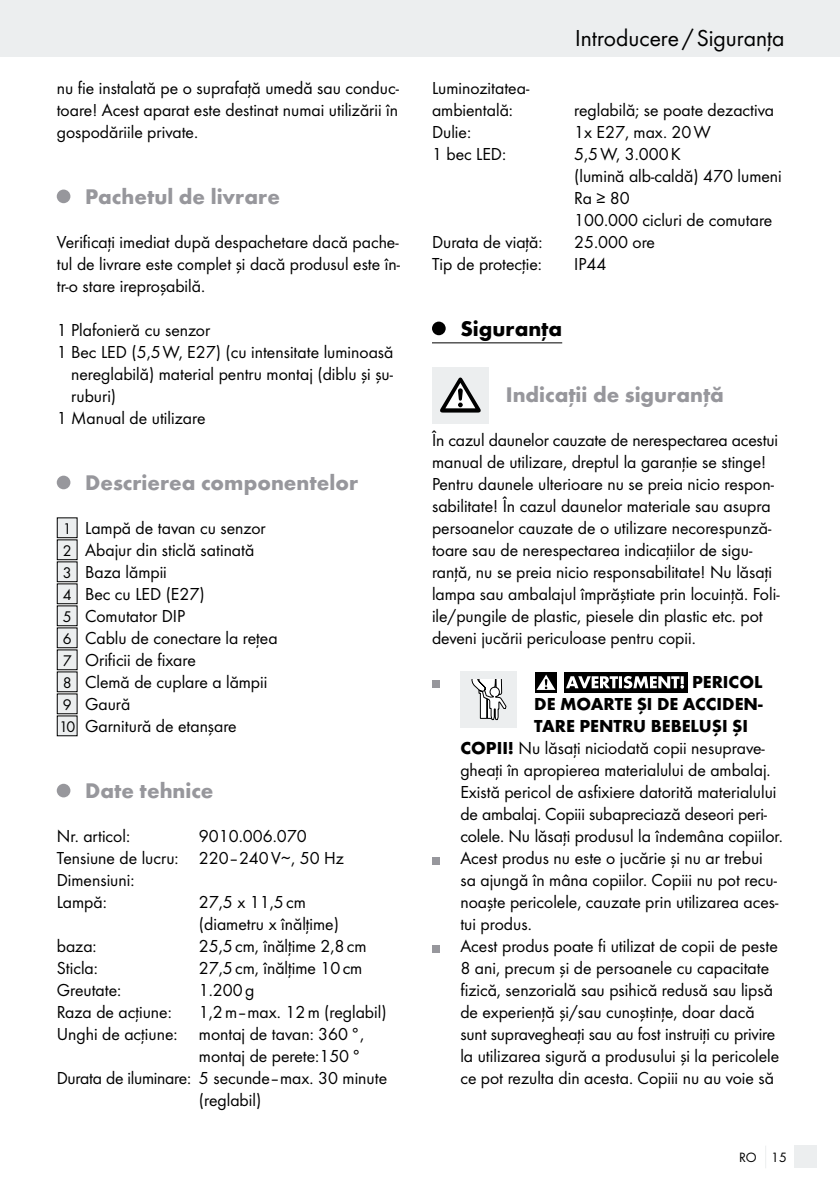
<style>
.page{position:relative;width:840px;height:1191px;background:#fff}
.page>*{position:absolute;margin:0;border:0;box-sizing:border-box;transform-origin:0 0}
.t1{font:24px "Futura Boo";color:#000}
.t2{font:700 22px "Futura";color:#97979c}
.t3{font:700 22px "Futura";color:#000}
.t4{font:18px/22px "Futura Boo";color:#000}
.t5{font:700 18px/22px "Futura";color:#000;text-align:justify}
.t6{font:14px "Futura Boo";color:#000}
.s1{font-size:16px}
.s2{font-family:"Futura";font-weight:700}
</style>
<div class="page">
<div style="left:0;top:0;width:839px;height:57px;background:#eceeef"></div>
<div style="left:794px;top:1145px;width:22px;height:23px;background:#eceeef"></div>
<div style="left:57px;top:189px;width:13px;height:14px;background:#97979c;border-radius:50%"></div>
<div style="left:57px;top:475px;width:13px;height:14px;background:#97979c;border-radius:50%"></div>
<div style="left:57px;top:518px;width:20px;height:20px;background:#eceeef"></div>
<div style="left:57px;top:517px;width:21px;height:21px;border:1px solid #000"></div>
<div style="left:57px;top:540px;width:20px;height:20px;background:#eceeef"></div>
<div style="left:57px;top:539px;width:21px;height:21px;border:1px solid #000"></div>
<div style="left:57px;top:562px;width:20px;height:20px;background:#eceeef"></div>
<div style="left:57px;top:561px;width:21px;height:21px;border:1px solid #000"></div>
<div style="left:57px;top:584px;width:20px;height:20px;background:#eceeef"></div>
<div style="left:57px;top:583px;width:21px;height:21px;border:1px solid #000"></div>
<div style="left:57px;top:606px;width:20px;height:20px;background:#eceeef"></div>
<div style="left:57px;top:605px;width:21px;height:21px;border:1px solid #000"></div>
<div style="left:57px;top:628px;width:20px;height:20px;background:#eceeef"></div>
<div style="left:57px;top:627px;width:21px;height:21px;border:1px solid #000"></div>
<div style="left:57px;top:650px;width:20px;height:20px;background:#eceeef"></div>
<div style="left:57px;top:649px;width:21px;height:21px;border:1px solid #000"></div>
<div style="left:57px;top:672px;width:20px;height:20px;background:#eceeef"></div>
<div style="left:57px;top:694px;width:20px;height:20px;background:#eceeef"></div>
<div style="left:57px;top:716px;width:20px;height:20px;background:#eceeef"></div>
<div style="left:57px;top:783px;width:13px;height:14px;background:#97979c;border-radius:50%"></div>
<hr style="left:432px;top:342px;width:130px;height:1px;background:#000">
<div style="left:432px;top:321px;width:13px;height:14px;background:#000;border-radius:50%"></div>
<div style="left:432px;top:367px;width:56px;height:56px;background:#eceeef"></div>
<svg style="left:440px;top:377px;width:40px;height:35px"></svg>
<div style="left:432px;top:680px;width:7px;height:8px;background:#97979c"></div>
<div style="left:460px;top:671px;width:57px;height:57px;background:#eceeef"></div>
<svg style="left:471px;top:679px;width:35px;height:41px"></svg>
<div style="left:563px;top:672px;width:124px;height:20px;background:#000"></div>
<div style="left:535px;top:672px;width:21px;height:20px;background:#000"></div>
<svg style="left:536px;top:674px;width:19px;height:16px"></svg>
<svg style="left:566px;top:676px;width:117px;height:12px"></svg>
<div style="left:432px;top:856px;width:7px;height:8px;background:#97979c"></div>
<div style="left:432px;top:944px;width:7px;height:8px;background:#97979c"></div>
<p class="t4" style="left:57px;top:77px;width:343px;text-align:justify">nu fie instalată pe o suprafaţă umedă sau conduc&shy;toare! Acest aparat este destinat numai utilizării în gospodăriile private.</p>
<p class="t2" style="left:85px;top:183px;width:196px">Pachetul de livrare</p>
<p class="t4" style="left:57px;top:231px;width:344px;text-align:justify">Verificaţi imediat după despachetare dacă pache&shy;tul de livrare este complet şi dacă produsul este în&shy;tr-o stare ireproşabilă.</p>
<p class="t4" style="left:57px;top:319px;width:155px">1 Plafonieră cu senzor</p>
<p class="t4" style="left:57px;top:341px;width:338px">1 Bec LED (5,5W, E27) (cu intensitate luminoasă</p>
<p class="t4" style="left:71px;top:363px;width:323px">nereglabilă) material pentru montaj (diblu şi şu-</p>
<p class="t4" style="left:71px;top:385px;width:47px">ruburi)</p>
<p class="t4" style="left:57px;top:407px;width:150px">1 Manual de utilizare</p>
<p class="t2" style="left:85px;top:469px;width:274px">Descrierea componentelor</p>
<p class="t4" style="left:59px;top:517px;width:220px"><span class="s1">1</span> Lampă de tavan cu senzor<br><span class="s1">2</span> Abajur din sticlă satinată<br><span class="s1">3</span> Baza lămpii<br><span class="s1">4</span> Bec cu LED (E27)<br><span class="s1">5</span> Comutator DIP<br><span class="s1">6</span> Cablu de conectare la reţea<br><span class="s1">7</span> Orificii de fixare<br><span class="s1">8</span> Clemă de cuplare a lămpii<br><span class="s1">9</span> Gaură<br><span class="s1">10</span> Garnitură de etanşare</p>
<p class="t2" style="left:85px;top:777px;width:130px">Date tehnice</p>
<p class="t4" style="left:57px;top:825px;width:75px">Nr. articol:</p>
<p class="t4" style="left:57px;top:825px;width:288px;text-indent:142px">9010.006.070<br>Tensiune de lucru: 220–240V∼, 50 Hz<br>Dimensiuni:<br>Lampă:</p>
<p class="t4" style="left:199px;top:891px;width:141px">27,5 x 11,5cm (diametru x înălţime)</p>
<p class="t4" style="left:57px;top:935px;width:41px">baza:</p>
<p class="t4" style="left:199px;top:935px;width:169px">25,5cm, înălţime 2,8cm</p>
<p class="t4" style="left:57px;top:957px;width:43px">Sticla:</p>
<p class="t4" style="left:199px;top:957px;width:165px">27,5cm, înălţime 10cm</p>
<p class="t4" style="left:57px;top:979px;width:66px">Greutate:</p>
<p class="t4" style="left:199px;top:979px;width:57px">1.200g</p>
<p class="t4" style="left:57px;top:1001px;width:116px">Raza de acţiune:</p>
<p class="t4" style="left:199px;top:1001px;width:189px">1,2m–max. 12m (reglabil)</p>
<p class="t4" style="left:57px;top:1023px;width:309px">Unghi de acţiune: montaj de tavan: 360°,</p>
<p class="t4" style="left:199px;top:1045px;width:164px">montaj de perete:150°</p>
<p class="t4" style="left:57px;top:1067px;width:332px">Durata de iluminare: 5 secunde–max. 30 minute</p>
<p class="t4" style="left:199px;top:1089px;width:64px">(reglabil)</p>
<p class="t4" style="left:432px;top:77px;width:99px">Luminozitatea&shy;ambientală:</p>
<h1 class="t1" style="left:575px;top:24px;width:210px">Introducere /Siguranţa</h1>
<p class="t4" style="left:574px;top:99px;width:201px">reglabilă; se poate dezactiva</p>
<p class="t4" style="left:432px;top:121px;width:41px">Dulie:</p>
<p class="t4" style="left:574px;top:121px;width:138px">1x E27, max. 20W</p>
<p class="t4" style="left:432px;top:143px;width:76px">1 bec LED:</p>
<p class="t4" style="left:574px;top:143px;width:209px">5,5W, 3.000K<br>(lumină alb-caldă) 470 lumeni<br>Ra ≥ 80<br>100.000 cicluri de comutare</p>
<p class="t4" style="left:432px;top:231px;width:112px">Durata de viaţă:</p>
<p class="t4" style="left:574px;top:231px;width:82px">25.000 ore</p>
<p class="t4" style="left:432px;top:253px;width:111px">Tip de protecţie:</p>
<p class="t4" style="left:574px;top:253px;width:34px">IP44</p>
<p class="t3" style="left:460px;top:315px;width:103px">Siguranţa</p>
<p class="t2" style="left:505px;top:381px;width:219px">Indicaţii de siguranţă</p>
<p class="t4" style="left:432px;top:429px;width:349px">În cazul daunelor cauzate de nerespectarea acestui manual de utilizare, dreptul la garanţie se stinge!<br>Pentru daunele ulterioare nu se preia nicio respon&shy;sabilitate! În cazul daunelor materiale sau asupra persoanelor cauzate de o utilizare necorespunză&shy;toare sau de nerespectarea indicaţiilor de sigu&shy;ranţă, nu se preia nicio responsabilitate! Nu lăsaţi lampa sau ambalajul împrăştiate prin locuinţă. Foli&shy;ile/pungile de plastic, piesele din plastic etc. pot deveni jucării periculoase pentru copii.</p>
<p class="t5" style="left:534px;top:671px;width:230px;text-indent:158px">PERICOL DE MOARTE ŞI DE ACCIDEN-TARE PENTRU BEBELUŞI ŞI</p>
<p class="t4" style="left:460px;top:737px;width:324px"><span class="s2">COPII!</span> Nu lăsaţi niciodată copii nesuprave&shy;gheaţi în apropierea materialului de ambalaj.<br>Există pericol de asfixiere datorită materialului de ambalaj. Copiii subapreciază deseori peri&shy;colele. Nu lăsaţi produsul la îndemâna copiilor.<br>Acest produs nu este o jucărie și nu ar trebui<br>sa ajungă în mâna copiilor. Copiii nu pot recu&shy;noaşte pericolele, cauzate prin utilizarea aces&shy;tui produs.<br>Acest produs poate fi utilizat de copii de peste 8 ani, precum şi de persoanele cu capacitate fizică, senzorială sau psihică redusă sau lipsă de experienţă şi/sau cunoştinţe, doar dacă sunt supravegheaţi sau au fost instruiţi cu privire la utilizarea sigură a produsului şi la pericolele ce pot rezulta din acesta. Copiii nu au voie să</p>
<p class="t6" style="left:738px;top:1149px;width:49px">RO 15</p>
</div>
